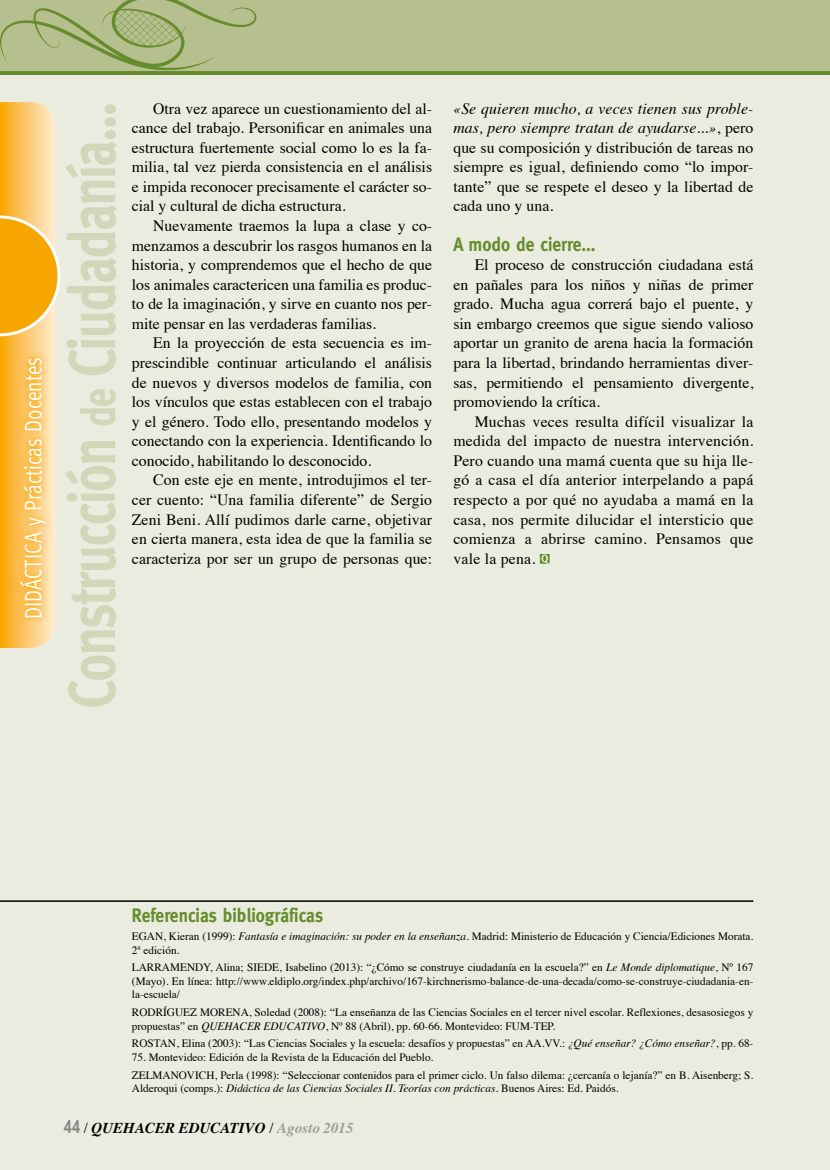
<style>
.page{position:relative;width:830px;height:1170px;background:#fff}
.page>*{position:absolute;margin:0;border:0;box-sizing:border-box;transform-origin:0 0}
.t1{font:700 66px "Meta";letter-spacing:-.025em;color:#d2d7ba;scale:.8 1}
.t2{font:24px "Meta";color:#fff;scale:.8 1}
.t3{font:700 19.5px "Meta";color:#678c2e;scale:.9 1}
.t4{font:15.75px/19.5px "Times";color:#000;text-align:justify}
.t5{font:italic 700 15px "Times";color:#000}
.t6{font:11.25px/13.5px "Times";color:#000}
.t7{font:italic 11.25px "Times";color:#000}
.s1{font-size:48px}
.s2{font-style:italic}
.s3{font-style:normal}
.s4{font-family:"Arial Narrow";font-style:normal;font-size:18px;color:#878787}
.s5{font-weight:400;font-style:normal}
.s6{color:#9d9d9c}
</style>
<div class="page">
<div style="left:0;top:0;width:829px;height:1169px;background:#e9ecde"></div>
<svg style="left:0;top:102px;width:60px;height:546px"></svg>
<svg style="left:12px;top:350px;width:41px;height:275px"></svg>
<svg style="left:0;top:70px;width:829px;height:4px;fill:#678c2e"></svg>
<div style="left:0;top:0;width:829px;height:70px;background:#b6c08f"></div>
<svg style="left:0;top:0;width:256px;height:70px"></svg>
<hr style="left:0;top:900px;width:753px;height:1px;background:#000">
<svg style="left:539px;top:554px;width:10px;height:9px"></svg>
<h2 class="t2" style="left:19px;top:619px;width:329px;rotate:-90deg">DIDÁCTICA y Prácticas Docentes</h2>
<h1 class="t1" style="left:54px;top:708px;width:759px;rotate:-90deg">Construcción <span class="s1">de</span> Ciudadanía...</h1>
<p class="t4" style="left:132px;top:97px;width:301px;text-indent:21px">Otra vez aparece un cuestionamiento del al&shy;cance del trabajo. Personificar en animales una estructura fuertemente social como lo es la fa&shy;milia, tal vez pierda consistencia en el análisis e impida reconocer precisamente el carácter so&shy;cial y cultural de dicha estructura.</p>
<p class="t4" style="left:132px;top:215px;width:301px;text-indent:21px">Nuevamente traemos la lupa a clase y co&shy;menzamos a descubrir los rasgos humanos en la historia, y comprendemos que el hecho de que los animales caractericen una familia es produc&shy;to de la imaginación, y sirve en cuanto nos per&shy;mite pensar en las verdaderas familias.</p>
<p class="t4" style="left:132px;top:332px;width:301px;text-indent:21px">En la proyección de esta secuencia es im&shy;prescindible continuar articulando el análisis de nuevos y diversos modelos de familia, con los vínculos que estas establecen con el trabajo y el género. Todo ello, presentando modelos y conectando con la experiencia. Identificando lo conocido, habilitando lo desconocido.</p>
<p class="t4" style="left:132px;top:469px;width:301px;text-indent:21px">Con este eje en mente, introdujimos el ter&shy;cer cuento: “Una familia diferente” de Sergio Zeni Beni. Allí pudimos darle carne, objetivar en cierta manera, esta idea de que la familia se caracteriza por ser un grupo de personas que:</p>
<p class="t4" style="left:453px;top:97px;width:301px"><span class="s2">«Se quieren mucho, a veces tienen sus proble&shy;mas, pero siempre tratan de ayudarse...»</span>, pero que su composición y distribución de tareas no siempre es igual, definiendo como “lo impor&shy;tante” que se respete el deseo y la libertad de cada uno y una.</p>
<p class="t3" style="left:453px;top:232px;width:159px">A modo de cierre...</p>
<p class="t4" style="left:453px;top:254px;width:301px;text-indent:21px">El proceso de construcción ciudadana está en pañales para los niños y niñas de primer grado. Mucha agua correrá bajo el puente, y sin embargo creemos que sigue siendo valioso aportar un granito de arena hacia la formación para la libertad, brindando herramientas diver&shy;sas, permitiendo el pensamiento divergente, promoviendo la crítica.</p>
<p class="t4" style="left:453px;top:410px;width:301px;text-indent:21px">Muchas veces resulta difícil visualizar la medida del impacto de nuestra intervención.<br>Pero cuando una mamá cuenta que su hija lle&shy;gó a casa el día anterior interpelando a papá respecto a por qué no ayudaba a mamá en la casa, nos permite dilucidar el intersticio que comienza a abrirse camino. Pensamos que vale la pena.</p>
<p class="t3" style="left:132px;top:904px;width:214px">Referencias bibliográficas</p>
<p class="t6" style="left:132px;top:928px;width:622px">EGAN, Kieran (1999): <span class="s2">Fantasía e imaginación: su poder en la enseñanza</span>. Madrid: Ministerio de Educación y Ciencia/Ediciones Morata.<br>2ª edición.</p>
<p class="t6" style="left:132px;top:959px;width:622px;text-align:justify">LARRAMENDY, Alina; SIEDE, Isabelino (2013): “¿Cómo se construye ciudadanía en la escuela?” en <span class="s2">Le Monde diplomatique</span>, Nº 167 (Mayo). En línea: http://www.eldiplo.org/index.php/archivo/167-kirchnerismo-balance-de-una-decada/como-se-construye-ciudadania-en&shy;la-escuela/</p>
<p class="t6" style="left:132px;top:1004px;width:622px">RODRÍGUEZ MORENA, Soledad (2008): “La enseñanza de las Ciencias Sociales en el tercer nivel escolar. Reflexiones, desasosiegos y propuestas” en <span class="s2">QUEHACER EDUCATIVO</span>, Nº 88 (Abril), pp. 60-66. Montevideo: FUM-TEP.</p>
<p class="t6" style="left:132px;top:1035px;width:622px">ROSTAN, Elina (2003): “Las Ciencias Sociales y la escuela: desafíos y propuestas” en AA.VV.: <span class="s2">¿Qué enseñar? ¿Cómo enseñar?</span>, pp. 68-</p>
<p class="t6" style="left:132px;top:1047px;width:622px;line-height:17.7px">75. Montevideo: Edición de la Revista de la Educación del Pueblo.<br>ZELMANOVICH, Perla (1998): “Seleccionar contenidos para el primer ciclo. Un falso dilema: ¿cercanía o lejanía?” en B. Aisenberg; S.</p>
<p class="t7" style="left:132px;top:1078px;width:488px"><span class="s3">Alderoqui (comps.):</span> Didáctica de las Ciencias Sociales II. Teorías con prácticas. <span class="s3">Buenos Aires: Ed. Paidós.</span></p>
<p class="t5" style="left:64px;top:1113px;width:291px"><span class="s4">44</span> <span class="s5">/</span> QUEHACER EDUCATIVO <span class="s5">/</span> <span class="s6">Agosto 2015</span></p>
</div>
